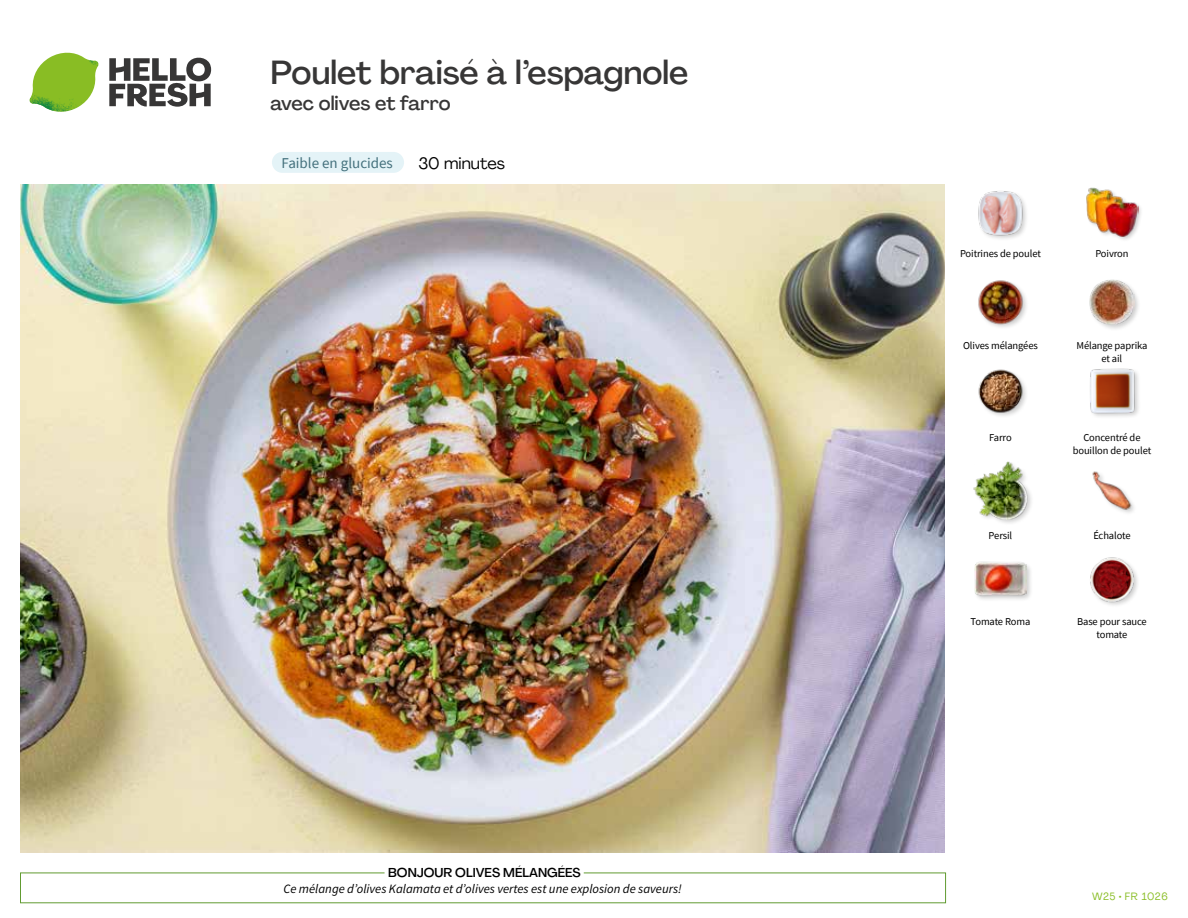
<style>
.page{position:relative;width:1188px;height:918px;background:#fff}
.page>*{position:absolute;margin:0;border:0;box-sizing:border-box;transform-origin:0 0}
.t1{font:500 33px "Agrandir";color:#373636}
.t2{font:500 19.5px "Agrandir";color:#373636}
.t3{font:16.5px "Agrandir";color:#000}
.t4{font:15px "Source Sans Pro";color:#43707c}
.t5{font:italic 12.75px "Source Sans Pro";color:#000}
.t6{font:500 12.75px "Agrandir";color:#000}
.t7{font:10.5px/13.5px "Source Sans Pro";letter-spacing:-.01em;color:#000;text-align:center}
.t8{font:10.5px "Agrandir";letter-spacing:.05em;color:#89bd24}
</style>
<div class="page">
<svg style="left:109px;top:57px;width:102px;height:50px"></svg>
<svg style="left:34px;top:53px;width:62px;height:40px"></svg>
<img style="left:67px;top:53px;width:32px;height:26px">
<img style="left:33px;top:75px;width:59px;height:11px">
<img style="left:29px;top:79px;width:61px;height:33px">
<img style="left:65px;top:86px;width:27px;height:25px">
<img style="left:21px;top:184px;width:924px;height:668px">
<div style="left:272px;top:152px;width:132px;height:21px;background:#e4f3f7;border-radius:10px"></div>
<img style="left:1090px;top:557px;width:48px;height:48px">
<div style="left:974px;top:561px;width:59px;height:41px;background:#000;opacity:.2"></div>
<img style="left:975px;top:561px;width:51px;height:41px">
<img style="left:1092px;top:471px;width:42px;height:42px">
<div style="left:973px;top:461px;width:61px;height:65px;background:#000;opacity:.2"></div>
<img style="left:973px;top:462px;width:56px;height:57px">
<img style="left:1090px;top:368px;width:49px;height:49px">
<img style="left:978px;top:369px;width:48px;height:47px">
<div style="left:1089px;top:279px;width:53px;height:53px;background:#000;opacity:.2"></div>
<img style="left:1089px;top:279px;width:46px;height:46px">
<img style="left:978px;top:280px;width:49px;height:48px">
<div style="left:1086px;top:187px;width:57px;height:55px;background:#000;opacity:.2"></div>
<img style="left:1086px;top:187px;width:52px;height:50px">
<img style="left:978px;top:191px;width:48px;height:48px">
<h1 class="t1" style="left:271px;top:52px;width:419px">Poulet braisé à l’espagnole</h1>
<h2 class="t2" style="left:271px;top:91px;width:182px">avec olives et farro</h2>
<h3 class="t4" style="left:281px;top:154px;width:113px">Faible en glucides</h3>
<h3 class="t3" style="left:418px;top:153px;width:88px">30 minutes</h3>
<p class="t6" style="left:388px;top:864px;width:194px">BONJOUR OLIVES MÉLANGÉES</p>
<p class="t5" style="left:283px;top:881px;width:400px">Ce mélange d’olives Kalamata et d’olives vertes est une explosion de saveurs!</p>
<p class="t7" style="left:960px;top:246px;width:82px">Poitrines de poulet</p>
<p class="t7" style="left:1095px;top:246px;width:35px">Poivron</p>
<p class="t7" style="left:963px;top:339px;width:76px">Olives mélangées</p>
<p class="t7" style="left:1077px;top:339px;width:72px">Mélange paprika et ail</p>
<p class="t7" style="left:989px;top:431px;width:24px">Farro</p>
<p class="t7" style="left:1073px;top:431px;width:80px">Concentré de bouillon de poulet</p>
<p class="t7" style="left:989px;top:529px;width:25px">Persil</p>
<p class="t7" style="left:1093px;top:529px;width:39px">Échalote</p>
<p class="t7" style="left:971px;top:614px;width:61px">Tomate Roma</p>
<p class="t7" style="left:1077px;top:614px;width:71px">Base pour sauce tomate</p>
<p class="t8" style="left:1092px;top:890px;width:77px">W25 • FR 1026</p>
</div>
